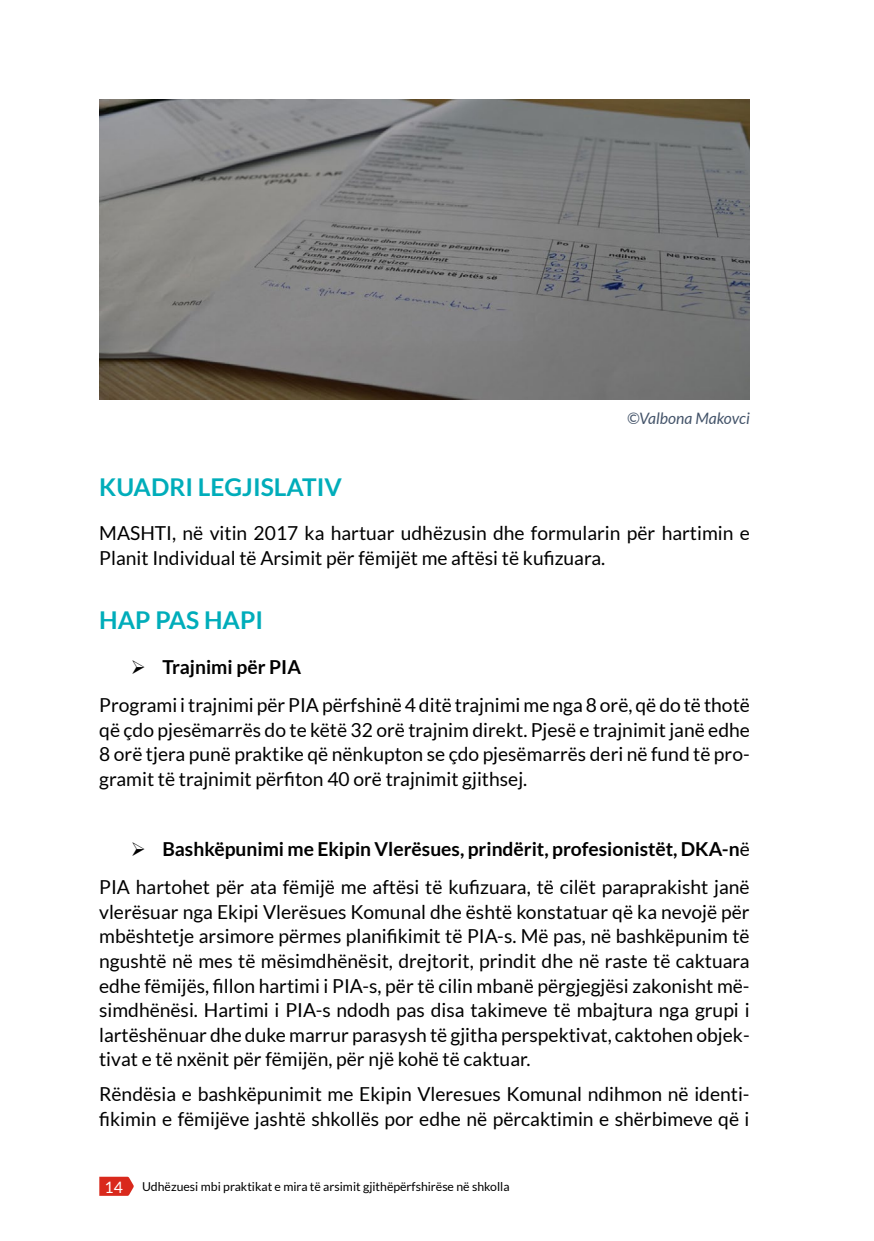
<style>
.page{position:relative;width:874px;height:1241px;background:#fff}
.page>*{position:absolute;margin:0;border:0;box-sizing:border-box;transform-origin:0 0}
.t1{font:700 24.5px "Lato";color:#00adba}
.t2{font:19.25px/24.5px "Lato";color:#000}
.t3{font:italic 15.75px "Lato";color:#44546a}
.t4{font:12.25px "Lato";color:#000}
.s1{font-weight:700}
.s2{font-size:15.75px;color:#fff}
</style>
<div class="page">
<svg style="left:99px;top:1176px;width:35px;height:19px"></svg>
<img style="left:99px;top:99px;width:650px;height:300px">
<p class="t3" style="left:626px;top:409px;width:124px">©Valbona Makovci</p>
<p class="t1" style="left:99px;top:472px;width:244px">KUADRI LEGJISLATIV</p>
<p class="t2" style="left:99px;top:520px;width:651px">MASHTI, në vitin 2017 ka hartuar udhëzusin dhe formularin për hartimin e<br>Planit Individual të Arsimit për fëmijët me aftësi të kufizuara.</p>
<p class="t1" style="left:99px;top:606px;width:165px">HAP PAS HAPI</p>
<p class="t2" style="left:99px;top:647px;width:651px;line-height:38.5px;text-indent:32px">➢ <span class="s1">Trajnimi për PIA<br></span>Programi i trajnimi për PIA përfshinë 4 ditë trajnimi me nga 8 orë, që do të thotë</p>
<p class="t2" style="left:99px;top:717px;width:651px;text-align:justify">që çdo pjesëmarrës do te këtë 32 orë trajnim direkt. Pjesë e trajnimit janë edhe 8 orë tjera punë praktike që nënkupton se çdo pjesëmarrës deri në fund të pro&shy;gramit të trajnimit përfiton 40 orë trajnimit gjithsej.</p>
<p class="t2" style="left:99px;top:829px;width:651px;line-height:38.5px;text-align:right">➢ <span class="s1">Bashkëpunimi me Ekipin Vlerësues, prindërit, profesionistët, DKA-n</span>ë<br>PIA hartohet për ata fëmijë me aftësi të kufizuara, të cilët paraprakisht janë</p>
<p class="t2" style="left:99px;top:899px;width:651px;text-align:justify">vlerësuar nga Ekipi Vlerësues Komunal dhe është konstatuar që ka nevojë për mbështetje arsimore përmes planifikimit të PIA-s. Më pas, në bashkëpunim të ngushtë në mes të mësimdhënësit, drejtorit, prindit dhe në raste të caktuara edhe fëmijës, fillon hartimi i PIA-s, për të cilin mbanë përgjegjësi zakonisht më&shy;simdhënësi. Hartimi i PIA-s ndodh pas disa takimeve të mbajtura nga grupi i lartëshënuar dhe duke marrur parasysh të gjitha perspektivat, caktohen objek&shy;tivat e të nxënit për fëmijën, për një kohë të caktuar.</p>
<p class="t2" style="left:99px;top:1081px;width:651px">Rëndësia e bashkëpunimit me Ekipin Vleresues Komunal ndihmon në identi&shy;fikimin e fëmijëve jashtë shkollës por edhe në përcaktimin e shërbimeve që i</p>
<p class="t4" style="left:104px;top:1179px;width:406px"><span class="s2">14</span> Udhëzuesi mbi praktikat e mira të arsimit gjithëpërfshirëse në shkolla</p>
</div>
